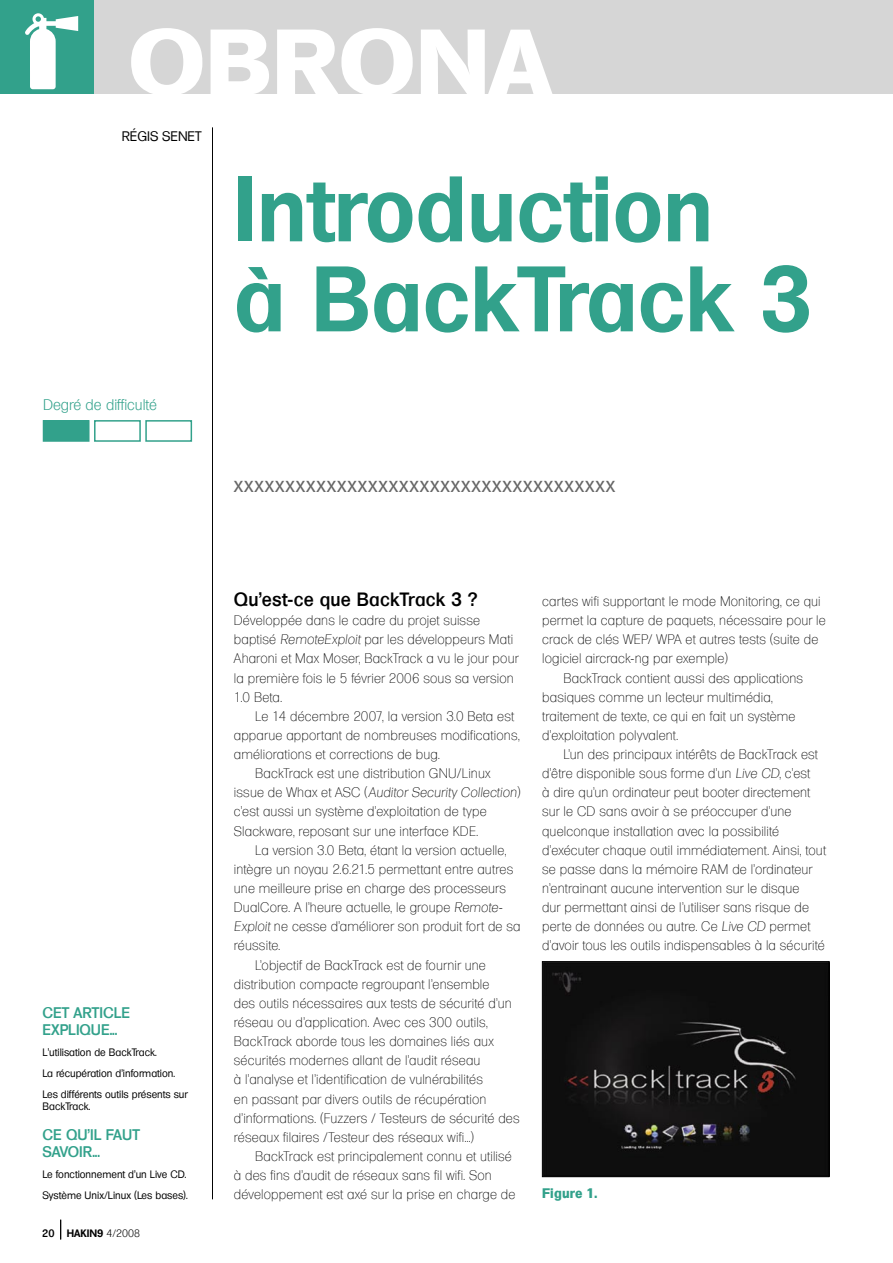
<style>
.page{position:relative;width:893px;height:1263px;background:#fff}
.page>*{position:absolute;margin:0;border:0;box-sizing:border-box;transform-origin:0 0}
.TYTUL{font:700 90px/90px "Formula Serial";color:#32a18b}
.t1{font:800 90px "Formula Serial Pl";color:#fff;scale:1.1 1}
.LEAD{font:21px "Formula Serial";letter-spacing:.04em;color:#666}
.SUBHEAD{font:500 18.75px "Formula Serial";letter-spacing:.01em;color:#000}
.MARGIN_SUBHEAD{font:500 15px/16.5px "Formula Serial";color:#32a18b}
.STOPIEN_TRUDNOSCI{font:300 15px "Formula Serial";color:#32a18b}
.BODY_TEXT{font:13.5px/19.2px "Formula Serial Xlight";letter-spacing:.01em;color:#000}
.BODY1{font:13.5px/19.2px "Formula Serial Xlight";letter-spacing:.01em;color:#000}
.AUTOR{font:13.5px "Formula Serial";color:#000}
.PODPIS{font:13.5px "Formula Serial Xbold";letter-spacing:.02em;color:#32a18b}
.MARGIN_BODY_TEXT{font:10.5px/12.6px "Formula Serial";color:#000}
.STOPKA_LEWA{font:700 10.5px "Formula Serial";color:#000}
.t2{font:500 10.5px "Formula Serial";color:#000}
.s1{font-weight:300}
.s2{font-style:italic}
</style>
<div class="page">
<div style="left:0;top:0;width:893px;height:94px;background:#d6d6d6"></div>
<div style="left:0;top:0;width:94px;height:94px;background:#32a18b"></div>
<svg style="left:60px;top:1220px;width:1px;height:19px"></svg>
<hr style="left:212px;top:128px;width:1px;height:1071px;background:#000">
<svg style="left:25px;top:13px;width:53px;height:76px"></svg>
<div style="left:44px;top:421px;width:45px;height:20px;background:#32a18b"></div>
<div style="left:43px;top:420px;width:47px;height:22px;border:2px solid #32a18b"></div>
<div style="left:94px;top:420px;width:47px;height:22px;border:2px solid #32a18b"></div>
<div style="left:145px;top:420px;width:47px;height:22px;border:2px solid #32a18b"></div>
<img style="left:544px;top:963px;width:283px;height:212px">
<div style="left:542px;top:961px;width:287px;height:216px;border:1px solid #000"></div>
<p class="t1" style="left:128px;top:4px;width:386px">OBRONA</p>
<p class="AUTOR" style="left:122px;top:126px;width:81px">RÉGIS SENET</p>
<p class="STOPIEN_TRUDNOSCI" style="left:43px;top:393px;width:115px">Degré de difficulté</p>
<p class="TYTUL" style="left:234px;top:161px;width:580px">Introduction<br>à BackTrack 3</p>
<p class="LEAD" style="left:234px;top:468px;width:383px">xxxxxxxxxxxxxxxxxxxxxxxxxxxxxxxxxxxxx</p>
<p class="MARGIN_SUBHEAD" style="left:43px;top:1004px;width:89px">CET ARTICLE<br>EXPLIQUE...</p>
<p class="MARGIN_BODY_TEXT" style="left:43px;top:1045px;width:116px">L’utilisation de BackTrack.</p>
<p class="MARGIN_BODY_TEXT" style="left:43px;top:1066px;width:134px">La récupération d’information.</p>
<p class="MARGIN_BODY_TEXT" style="left:43px;top:1087px;width:147px">Les différents outils présents sur<br>BackTrack.</p>
<p class="MARGIN_SUBHEAD" style="left:43px;top:1126px;width:99px">CE QU'IL FAUT<br>SAVOIR...</p>
<p class="MARGIN_BODY_TEXT" style="left:43px;top:1167px;width:145px">Le fonctionnement d’un Live CD.</p>
<p class="MARGIN_BODY_TEXT" style="left:43px;top:1188px;width:147px">Système Unix/Linux (Les bases).</p>
<p class="t2" style="left:42px;top:1227px;width:14px">20</p>
<p class="STOPKA_LEWA" style="left:67px;top:1227px;width:75px">HAKIN9 <span class="s1">4/2008</span></p>
<p class="SUBHEAD" style="left:234px;top:587px;width:245px">Qu'est-ce que BackTrack 3 ?</p>
<p class="BODY1" style="left:234px;top:609px;width:286px">Développée dans le cadre du projet suisse baptisé <span class="s2">RemoteExploit</span> par les développeurs Mati Aharoni et Max Moser, BackTrack a vu le jour pour la première fois le 5 février 2006 sous sa version 1.0 Beta.</p>
<p class="BODY_TEXT" style="left:234px;top:705px;width:287px;text-indent:21px">Le 14 décembre 2007, la version 3.0 Beta est apparue apportant de nombreuses modifications, améliorations et corrections de bug.</p>
<p class="BODY_TEXT" style="left:234px;top:762px;width:289px;text-indent:21px">BackTrack est une distribution GNU/Linux issue de Whax et ASC (<span class="s2">Auditor Security Collection</span>) c'est aussi un système d’exploitation de type Slackware, reposant sur une interface KDE.</p>
<p class="BODY_TEXT" style="left:234px;top:839px;width:288px;text-indent:21px">La version 3.0 Beta, étant la version actuelle, intègre un noyau 2.6.21.5 permettant entre autres une meilleure prise en charge des processeurs DualCore. A l’heure actuelle, le groupe <span class="s2">Remote-Exploit</span> ne cesse d’améliorer son produit fort de sa réussite.</p>
<p class="BODY_TEXT" style="left:234px;top:954px;width:287px;text-indent:21px">L’objectif de BackTrack est de fournir une distribution compacte regroupant l’ensemble<br>des outils nécessaires aux tests de sécurité d’un réseau ou d’application. Avec ces 300 outils, BackTrack aborde tous les domaines liés aux sécurités modernes allant de l’audit réseau<br>à l’analyse et l’identification de vulnérabilités<br>en passant par divers outils de récupération d’informations. (Fuzzers / Testeurs de sécurité des réseaux filaires /Testeur des réseaux wifi...)</p>
<p class="BODY_TEXT" style="left:234px;top:1145px;width:283px;text-indent:21px">BackTrack est principalement connu et utilisé à des fins d’audit de réseaux sans fil wifi. Son développement est axé sur la prise en charge de</p>
<p class="BODY_TEXT" style="left:542px;top:590px;width:285px">cartes wifi supportant le mode Monitoring, ce qui permet la capture de paquets, nécessaire pour le crack de clés WEP/ WPA et autres tests (suite de logiciel aircrack-ng par exemple)</p>
<p class="BODY_TEXT" style="left:542px;top:667px;width:262px;text-indent:21px">BackTrack contient aussi des applications basiques comme un lecteur multimédia, traitement de texte, ce qui en fait un système d’exploitation polyvalent.</p>
<p class="BODY_TEXT" style="left:542px;top:743px;width:285px;text-indent:21px">L’un des principaux intérêts de BackTrack est d'être disponible sous forme d'un <span class="s2">Live CD</span>, c'est<br>à dire qu’un ordinateur peut booter directement sur le CD sans avoir à se préoccuper d’une quelconque installation avec la possibilité d’exécuter chaque outil immédiatement. Ainsi, tout se passe dans la mémoire RAM de l’ordinateur n’entrainant aucune intervention sur le disque<br>dur permettant ainsi de l’utiliser sans risque de perte de données ou autre. Ce <span class="s2">Live CD</span> permet d’avoir tous les outils indispensables à la sécurité</p>
<p class="PODPIS" style="left:542px;top:1185px;width:56px">Figure 1.</p>
</div>
